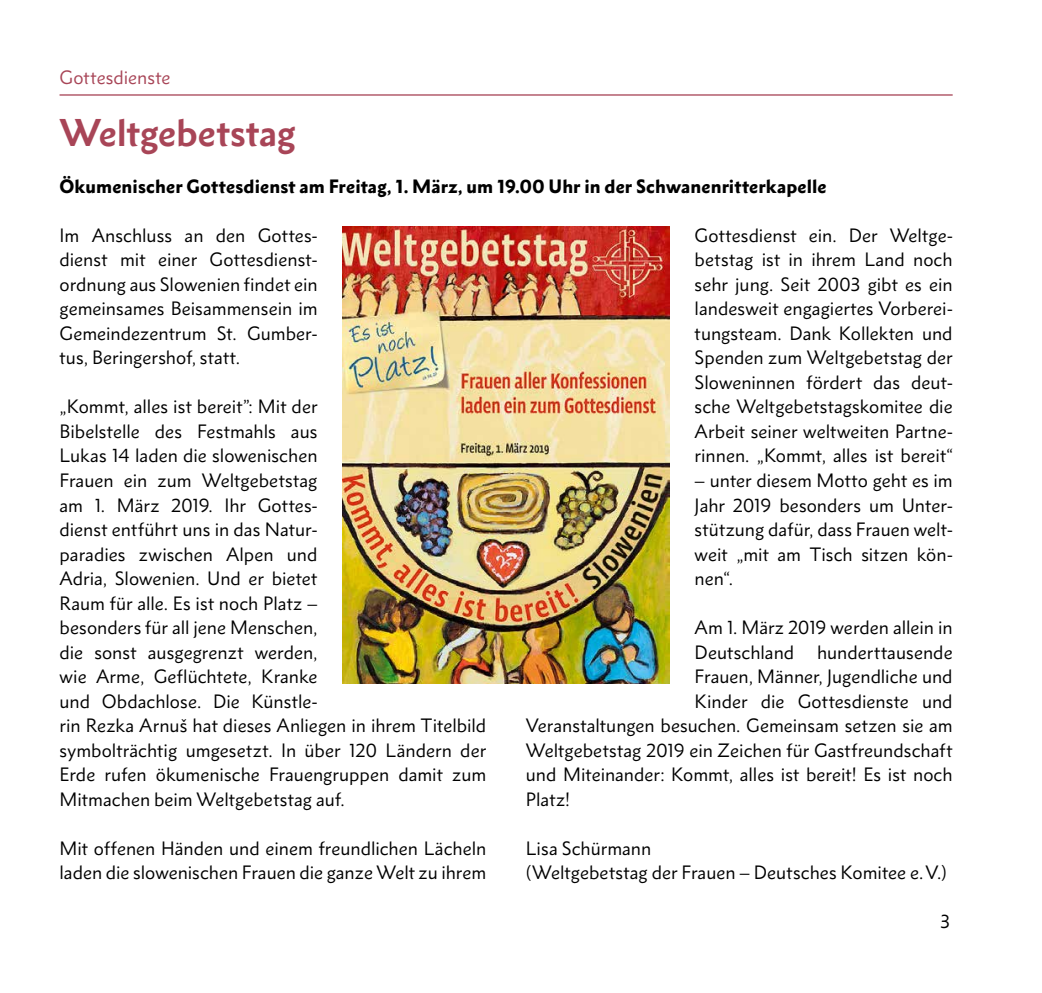
<style>
.page{position:relative;width:1042px;height:993px;background:#fff}
.page>*{position:absolute;margin:0;border:0;box-sizing:border-box;transform-origin:0 0}
.t1{font:700 35px "Metro Nova Pro";letter-spacing:-.005em;color:#a84557}
.t2{font:17.5px/24.5px "Metro Nova Pro";color:#000}
.t3{font:900 17.5px "Metro Nova Pro";letter-spacing:.005em;color:#000}
.t4{font:17.5px "Metro Nova Pro";letter-spacing:.005em;color:#a84557}
</style>
<div class="page">
<hr style="left:60px;top:94px;width:892px;height:2px;background:#a84557">
<img style="left:342px;top:227px;width:328px;height:456px">
<p class="t4" style="left:60px;top:66px;width:113px">Gottesdienste</p>
<h1 class="t1" style="left:60px;top:110px;width:238px">Weltgebetstag</h1>
<p class="t3" style="left:60px;top:175px;width:769px">Ökumenischer Gottesdienst am Freitag, 1. März, um 19.00 Uhr in der Schwanenritterkapelle</p>
<p class="t2" style="left:60px;top:223px;width:259px;text-align:justify">Im Anschluss an den Gottes&shy;dienst mit einer Gottesdienst&shy;ordnung aus Slowenien findet ein gemeinsames Beisammensein im Gemeindezentrum St. Gumber&shy;tus, Beringershof, statt.</p>
<p class="t2" style="left:60px;top:394px;width:428px">„Kommt, alles ist bereit”: Mit der<br>Bibelstelle des Festmahls aus<br>Lukas 14 laden die slowenischen<br>Frauen ein zum Weltgebetstag<br>am 1. März 2019. Ihr Gottes-<br>dienst entführt uns in das Natur-<br>paradies zwischen Alpen und<br>Adria, Slowenien. Und er bietet<br>Raum für alle. Es ist noch Platz –<br>besonders für all jene Menschen,<br>die sonst ausgegrenzt werden,<br>wie Arme, Geflüchtete, Kranke<br>und Obdachlose. Die Künstle-<br>rin Rezka Arnuš hat dieses Anliegen in ihrem Titelbild symbolträchtig umgesetzt. In über 120 Ländern der Erde rufen ökumenische Frauengruppen damit zum Mitmachen beim Weltgebetstag auf.</p>
<p class="t2" style="left:60px;top:835px;width:428px">Mit offenen Händen und einem freundlichen Lächeln laden die slowenischen Frauen die ganze Welt zu ihrem</p>
<p class="t2" style="left:694px;top:223px;width:259px;text-align:justify">Gottesdienst ein. Der Weltge&shy;betstag ist in ihrem Land noch sehr jung. Seit 2003 gibt es ein landesweit engagiertes Vorberei&shy;tungsteam. Dank Kollekten und Spenden zum Weltgebetstag der Sloweninnen fördert das deut&shy;sche Weltgebetstagskomitee die Arbeit seiner weltweiten Partne&shy;rinnen. „Kommt, alles ist bereit“</p>
<p class="t2" style="left:694px;top:468px;width:259px;text-align:justify">– unter diesem Motto geht es im Jahr 2019 besonders um Unter&shy;stützung dafür, dass Frauen welt&shy;weit „mit am Tisch sitzen kön&shy;nen“.</p>
<p class="t2" style="left:694px;top:615px;width:259px">Am 1. März 2019 werden allein in<br>Deutschland</p>
<p class="t2" style="left:817px;top:639px;width:137px">hunderttausende</p>
<p class="t2" style="left:694px;top:664px;width:259px">Frauen, Männer, Jugendliche und</p>
<p class="t2" style="left:694px;top:688px;width:259px">Kinder die Gottesdienste und</p>
<p class="t2" style="left:526px;top:713px;width:428px">Veranstaltungen besuchen. Gemeinsam setzen sie am</p>
<p class="t2" style="left:526px;top:737px;width:428px">Weltgebetstag 2019 ein Zeichen für Gastfreundschaft</p>
<p class="t2" style="left:526px;top:762px;width:428px">und Miteinander: Kommt, alles ist bereit! Es ist noch</p>
<p class="t2" style="left:526px;top:786px;width:46px">Platz!</p>
<p class="t2" style="left:526px;top:835px;width:422px">Lisa Schürmann<br>(Weltgebetstag der Frauen – Deutsches Komitee e.V.)</p>
<p class="t2" style="left:940px;top:909px;width:11px">3</p>
</div>
